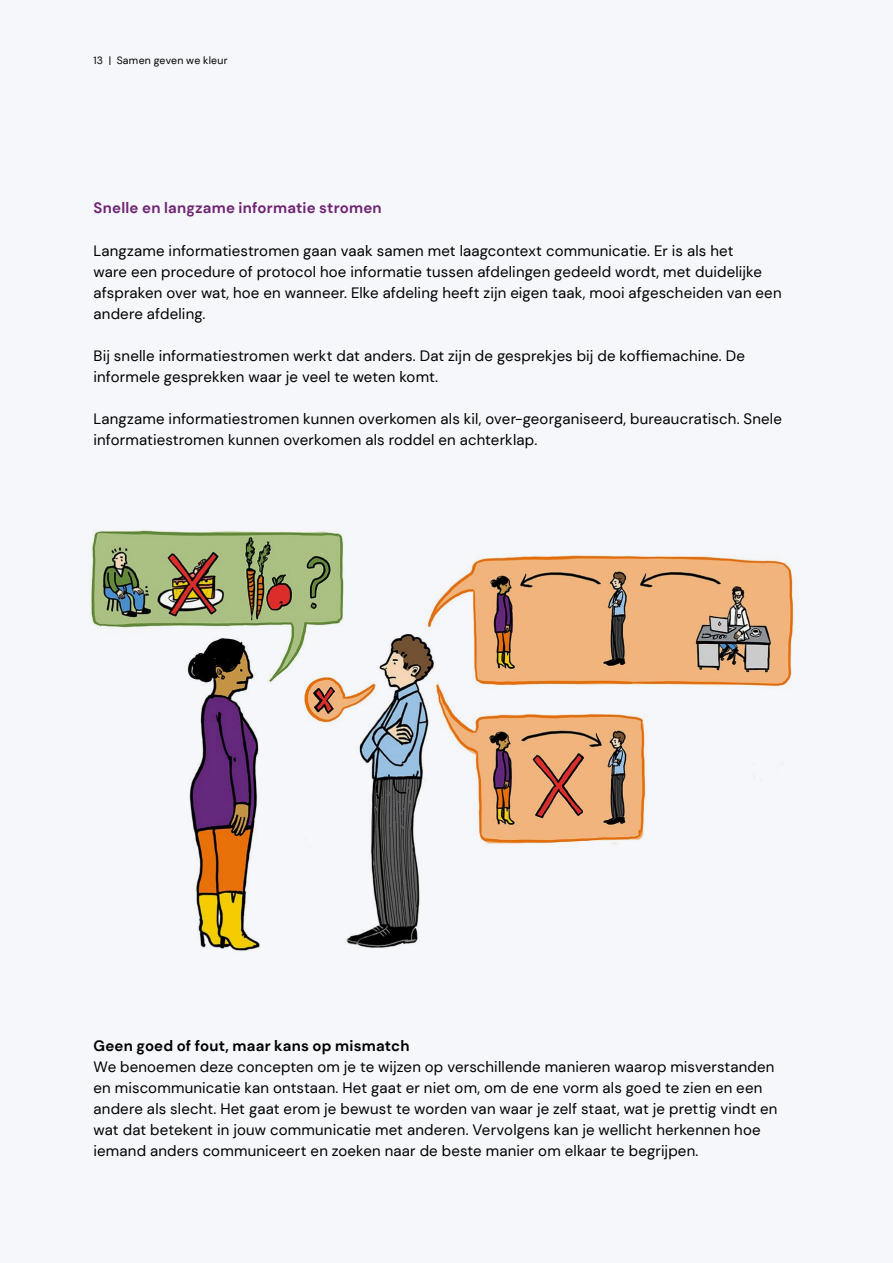
<style>
.page{position:relative;width:893px;height:1263px;background:#f6f7fa}
.page>*{position:absolute;margin:0;border:0;box-sizing:border-box;transform-origin:0 0}
.t1{font:15px/21px "DM Sans";letter-spacing:.01em;color:#000}
.t2{font:700 15px "DM Sans";letter-spacing:.015em;color:#000}
.t3{font:700 15px "DM Sans";letter-spacing:.015em;color:#6e2473}
.t4{font:10.5px "DM Sans";letter-spacing:.025em;color:#000}
</style>
<div class="page">
<img style="left:90px;top:530px;width:704px;height:422px">
<p class="t4" style="left:94px;top:54px;width:136px">13 | Samen geven we kleur</p>
<p class="t3" style="left:94px;top:198px;width:290px">Snelle en langzame informatie stromen</p>
<p class="t1" style="left:94px;top:240px;width:689px">Langzame informatiestromen gaan vaak samen met laagcontext communicatie. Er is als het<br>ware een procedure of protocol hoe informatie tussen afdelingen gedeeld wordt, met duidelijke afspraken over wat, hoe en wanneer. Elke afdeling heeft zijn eigen taak, mooi afgescheiden van een andere afdeling.</p>
<p class="t1" style="left:94px;top:345px;width:653px">Bij snelle informatiestromen werkt dat anders. Dat zijn de gesprekjes bij de koffiemachine. De informele gesprekken waar je veel te weten komt.</p>
<p class="t1" style="left:94px;top:408px;width:690px">Langzame informatiestromen kunnen overkomen als kil, over-georganiseerd, bureaucratisch. Snele informatiestromen kunnen overkomen als roddel en achterklap.</p>
<p class="t2" style="left:94px;top:1037px;width:317px">Geen goed of fout, maar kans op mismatch</p>
<p class="t1" style="left:94px;top:1057px;width:685px">We benoemen deze concepten om je te wijzen op verschillende manieren waarop misverstanden en miscommunicatie kan ontstaan. Het gaat er niet om, om de ene vorm als goed te zien en een andere als slecht. Het gaat erom je bewust te worden van waar je zelf staat, wat je prettig vindt en wat dat betekent in jouw communicatie met anderen. Vervolgens kan je wellicht herkennen hoe iemand anders communiceert en zoeken naar de beste manier om elkaar te begrijpen.</p>
</div>
